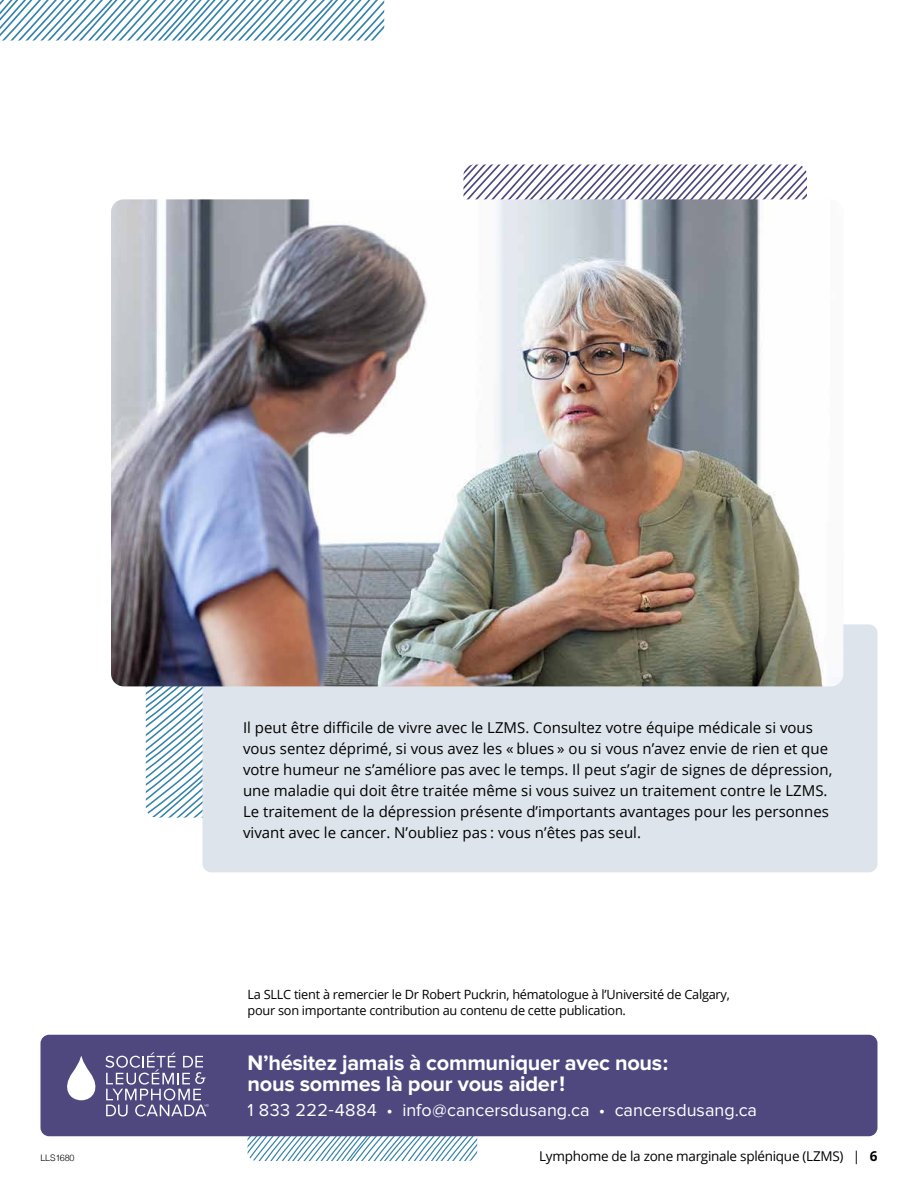
<style>
.page{position:relative;width:918px;height:1188px;background:#fff}
.page>*{position:absolute;margin:0;border:0;box-sizing:border-box;transform-origin:0 0}
.t1{font:700 21.75px/21px "Proxima Nova";letter-spacing:-.01em;color:#fff}
.t2{font:18px "Proxima Nova";color:#fff}
.t3{font:15px/21px "Open Sans";color:#000}
.t4{font:13.5px "Open Sans";letter-spacing:-.02em;color:#000}
.t5{font:12.75px/16.5px "Open Sans";letter-spacing:-.02em;color:#000}
.t6{font:300 9px "Helvetica";letter-spacing:-.02em;color:#000}
.s1{font-weight:700}
</style>
<div class="page">
<svg style="left:463px;top:164px;width:344px;height:35px"></svg>
<svg style="left:248px;top:1136px;width:229px;height:25px"></svg>
<svg style="left:146px;top:686px;width:56px;height:132px"></svg>
<div style="left:202px;top:624px;width:675px;height:248px;background:#dde4ec;border-radius:9px"></div>
<div style="left:40px;top:1035px;width:837px;height:101px;background:#4e487f;border-radius:9px"></div>
<img style="left:111px;top:199px;width:732px;height:487px">
<svg style="left:0;top:0;width:384px;height:40px"></svg>
<svg style="left:67px;top:1052px;width:142px;height:64px"></svg>
<p class="t6" style="left:40px;top:1150px;width:36px">LLS1680</p>
<p class="t3" style="left:243px;top:717px;width:591px">Il peut être difficile de vivre avec le LZMS. Consultez votre équipe médicale si vous vous sentez déprimé, si vous avez les « blues » ou si vous n’avez envie de rien et que votre humeur ne s’améliore pas avec le temps. Il peut s’agir de signes de dépression, une maladie qui doit être traitée même si vous suivez un traitement contre le LZMS.<br>Le traitement de la dépression présente d’importants avantages pour les personnes vivant avec le cancer. N’oubliez pas : vous n’êtes pas seul.</p>
<p class="t5" style="left:248px;top:986px;width:484px">La SLLC tient à remercier le Dr Robert Puckrin, hématologue à l’Université de Calgary, pour son importante contribution au contenu de cette publication.</p>
<h1 class="t1" style="left:248px;top:1053px;width:422px">N’hésitez jamais à communiquer avec nous : nous sommes là pour vous aider!</h1>
<p class="t2" style="left:248px;top:1100px;width:511px">1 833 222-4884 • info@cancersdusang.ca • cancersdusang.ca</p>
<p class="t4" style="left:539px;top:1147px;width:340px">Lymphome de la zone marginale splénique (LZMS) | <span class="s1">6</span></p>
</div>
